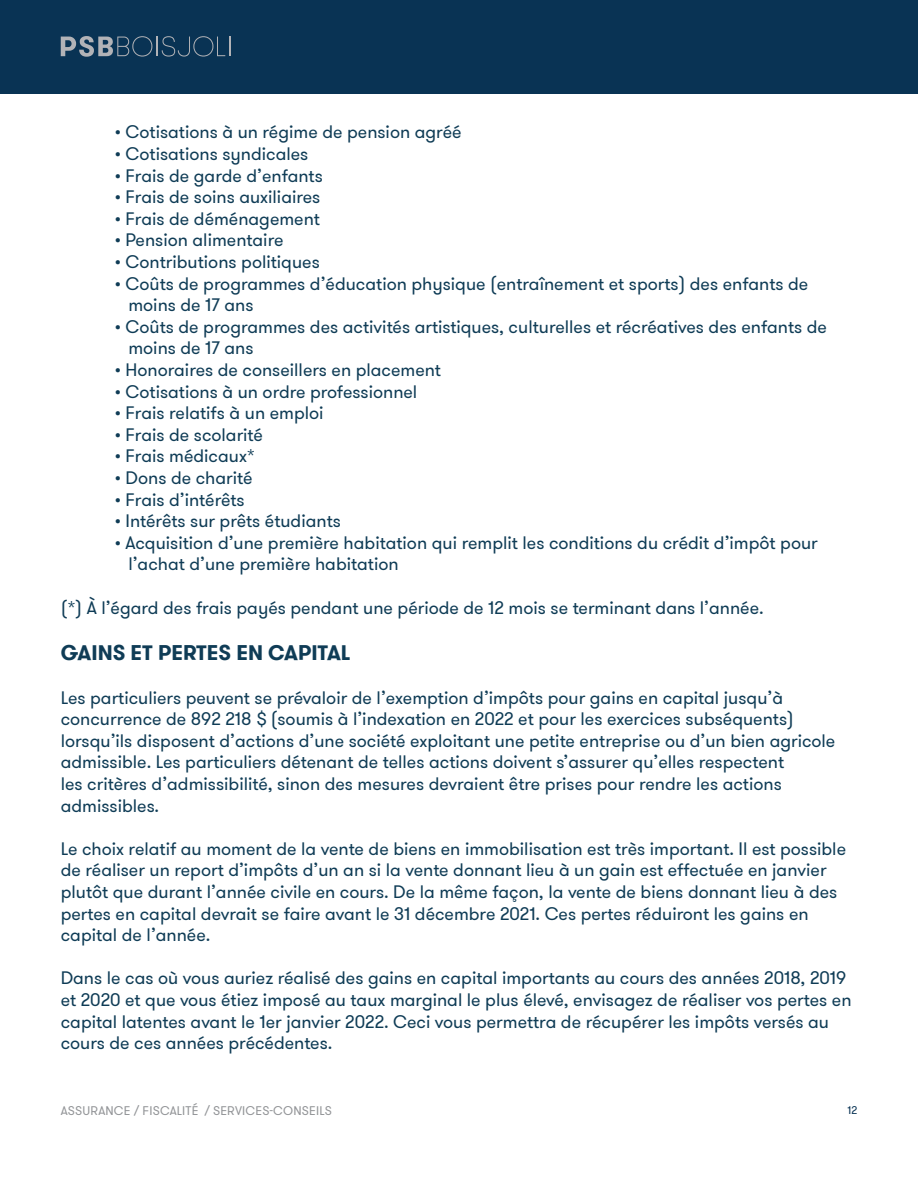
<style>
.page{position:relative;width:918px;height:1188px;background:#fff}
.page>*{position:absolute;margin:0;border:0;box-sizing:border-box;transform-origin:0 0}
.t1{font:700 21px "GT Walsheim";color:#0f3c56}
.t2{font:18px/21.6px "GT Walsheim";color:#0f3c56}
.t3{font:12.45px "GT Walsheim";letter-spacing:.015em;color:#939598}
.t4{font:11.1px "GT Walsheim";color:#093354}
</style>
<div class="page">
<div style="left:0;top:0;width:918px;height:94px;background:#093354"></div>
<svg style="left:61px;top:36px;width:169px;height:21px"></svg>
<p class="t2" style="left:115px;top:122px;width:348px">• Cotisations à un régime de pension agréé</p>
<p class="t2" style="left:115px;top:143px;width:195px">• Cotisations syndicales</p>
<p class="t2" style="left:115px;top:165px;width:210px">• Frais de garde d’enfants</p>
<p class="t2" style="left:115px;top:187px;width:207px">• Frais de soins auxiliaires</p>
<p class="t2" style="left:115px;top:208px;width:207px">• Frais de déménagement</p>
<p class="t2" style="left:115px;top:230px;width:170px">• Pension alimentaire</p>
<p class="t2" style="left:115px;top:251px;width:207px">• Contributions politiques</p>
<p class="t2" style="left:128px;top:273px;width:681px;text-indent:-14px">• Coûts de programmes d’éducation physique (entraînement et sports) des enfants de moins de 17 ans</p>
<p class="t2" style="left:128px;top:316px;width:700px;text-indent:-14px">• Coûts de programmes des activités artistiques, culturelles et récréatives des enfants de moins de 17 ans</p>
<p class="t2" style="left:115px;top:359px;width:328px">• Honoraires de conseillers en placement</p>
<p class="t2" style="left:115px;top:381px;width:304px">• Cotisations à un ordre professionnel</p>
<p class="t2" style="left:115px;top:403px;width:210px">• Frais relatifs à un emploi</p>
<p class="t2" style="left:115px;top:424px;width:150px">• Frais de scolarité</p>
<p class="t2" style="left:115px;top:446px;width:142px">• Frais médicaux*</p>
<p class="t2" style="left:115px;top:467px;width:139px">• Dons de charité</p>
<p class="t2" style="left:115px;top:489px;width:131px">• Frais d’intérêts</p>
<p class="t2" style="left:115px;top:511px;width:228px">• Intérêts sur prêts étudiants</p>
<p class="t2" style="left:128px;top:532px;width:691px;text-indent:-14px">• Acquisition d’une première habitation qui remplit les conditions du crédit d’impôt pour l’achat d’une première habitation</p>
<p class="t2" style="left:61px;top:597px;width:704px">(*) À l’égard des frais payés pendant une période de 12 mois se terminant dans l’année.</p>
<p class="t1" style="left:61px;top:639px;width:291px">GAINS ET PERTES EN CAPITAL</p>
<p class="t2" style="left:61px;top:687px;width:776px">Les particuliers peuvent se prévaloir de l’exemption d’impôts pour gains en capital jusqu’à concurrence de 892 218 $ (soumis à l’indexation en 2022 et pour les exercices subséquents) lorsqu’ils disposent d’actions d’une société exploitant une petite entreprise ou d’un bien agricole admissible. Les particuliers détenant de telles actions doivent s’assurer qu’elles respectent<br>les critères d’admissibilité, sinon des mesures devraient être prises pour rendre les actions admissibles.</p>
<p class="t2" style="left:61px;top:838px;width:787px">Le choix relatif au moment de la vente de biens en immobilisation est très important. Il est possible de réaliser un report d’impôts d’un an si la vente donnant lieu à un gain est effectuée en janvier plutôt que durant l’année civile en cours. De la même façon, la vente de biens donnant lieu à des pertes en capital devrait se faire avant le 31 décembre 2021. Ces pertes réduiront les gains en capital de l’année.</p>
<p class="t2" style="left:61px;top:968px;width:792px">Dans le cas où vous auriez réalisé des gains en capital importants au cours des années 2018, 2019 et 2020 et que vous étiez imposé au taux marginal le plus élevé, envisagez de réaliser vos pertes en capital latentes avant le 1er janvier 2022. Ceci vous permettra de récupérer les impôts versés au cours de ces années précédentes.</p>
<p class="t3" style="left:61px;top:1103px;width:273px">ASSURANCE / FISCALITÉ / SERVICES-CONSEILS</p>
<p class="t4" style="left:847px;top:1103px;width:11px">12</p>
</div>
